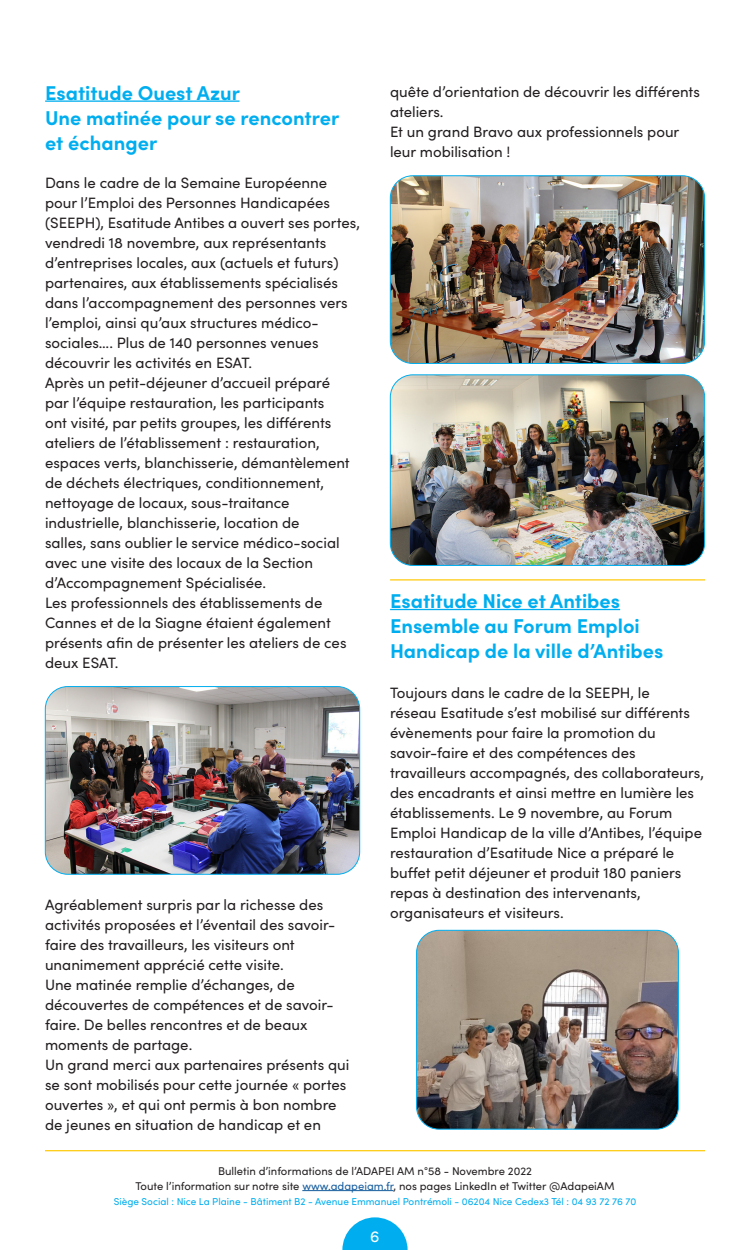
<style>
.page{position:relative;width:750px;height:1250px;background:#fff}
.page>*{position:absolute;margin:0;border:0;box-sizing:border-box;transform-origin:0 0}
.Style_de_paragraphe{font:700 20px/25px "Sofia Pro";color:#00aeef}
.t1{font:16px "Sofia Pro";color:#fff}
.Texte_Courant{font:15px/20px "Sofia Pro";color:#231f20}
.t2{font:11.25px/15px "Sofia Pro";color:#231f20;text-align:center}
.t3{font:10px "Sofia Pro";color:#00aeef}
.s1{color:#175d9e}
</style>
<div class="page">
<svg style="left:342px;top:1217px;width:66px;height:33px"></svg>
<hr style="left:302px;top:1190px;width:92px;height:1px;background:#175d9e">
<hr style="left:45px;top:1150px;width:660px;height:1px;background:#feca0a">
<hr style="left:45px;top:100px;width:195px;height:2px;background:#00aeef">
<img style="left:390px;top:375px;width:315px;height:189px">
<div style="left:390px;top:375px;width:315px;height:191px;border:1px solid #00aeef;border-radius:22px"></div>
<img style="left:45px;top:688px;width:315px;height:185px">
<div style="left:45px;top:686px;width:315px;height:189px;border:1px solid #00aeef;border-radius:22px"></div>
<img style="left:390px;top:177px;width:315px;height:185px">
<div style="left:390px;top:175px;width:315px;height:189px;border:1px solid #00aeef;border-radius:22px"></div>
<hr style="left:390px;top:609px;width:230px;height:1px;background:#00aeef">
<img style="left:417px;top:930px;width:261px;height:199px">
<div style="left:416px;top:930px;width:263px;height:199px;border:1px solid #00aeef;border-radius:22px"></div>
<hr style="left:390px;top:579px;width:315px;height:2px;background:#feca0a">
<p class="Style_de_paragraphe" style="left:45px;top:79px;width:196px">Esatitude Ouest Azur</p>
<p class="Style_de_paragraphe" style="left:45px;top:104px;width:296px">Une matinée pour se rencontrer et échanger</p>
<p class="Texte_Courant" style="left:45px;top:172px;width:317px">Dans le cadre de la Semaine Européenne pour l’Emploi des Personnes Handicapées (SEEPH), Esatitude Antibes a ouvert ses portes, vendredi 18 novembre, aux représentants d’entreprises locales, aux (actuels et futurs) partenaires, aux établissements spécialisés dans l’accompagnement des personnes vers l’emploi, ainsi qu’aux structures médico&shy;sociales…. Plus de 140 personnes venues découvrir les activités en ESAT.</p>
<p class="Texte_Courant" style="left:45px;top:372px;width:306px">Après un petit-déjeuner d’accueil préparé par l’équipe restauration, les participants ont visité, par petits groupes, les différents ateliers de l’établissement : restauration, espaces verts, blanchisserie, démantèlement de déchets électriques, conditionnement, nettoyage de locaux, sous-traitance industrielle, blanchisserie, location de<br>salles, sans oublier le service médico-social avec une visite des locaux de la Section d’Accompagnement Spécialisée.</p>
<p class="Texte_Courant" style="left:45px;top:592px;width:303px">Les professionnels des établissements de Cannes et de la Siagne étaient également présents afin de présenter les ateliers de ces deux ESAT.</p>
<p class="Texte_Courant" style="left:45px;top:894px;width:292px">Agréablement surpris par la richesse des activités proposées et l’éventail des savoir&shy;faire des travailleurs, les visiteurs ont unanimement apprécié cette visite.</p>
<p class="Texte_Courant" style="left:45px;top:974px;width:290px">Une matinée remplie d’échanges, de découvertes de compétences et de savoir&shy;faire. De belles rencontres et de beaux moments de partage.</p>
<p class="Texte_Courant" style="left:45px;top:1054px;width:306px">Un grand merci aux partenaires présents qui se sont mobilisés pour cette journée « portes ouvertes », et qui ont permis à bon nombre de jeunes en situation de handicap et en</p>
<p class="Texte_Courant" style="left:390px;top:81px;width:311px">quête d’orientation de découvrir les différents ateliers.</p>
<p class="Texte_Courant" style="left:390px;top:121px;width:291px">Et un grand Bravo aux professionnels pour leur mobilisation !</p>
<p class="Style_de_paragraphe" style="left:390px;top:587px;width:232px">Esatitude Nice et Antibes</p>
<p class="Style_de_paragraphe" style="left:390px;top:612px;width:275px">Ensemble au Forum Emploi<br>Handicap de la ville d’Antibes</p>
<p class="Texte_Courant" style="left:390px;top:682px;width:316px">Toujours dans le cadre de la SEEPH, le<br>réseau Esatitude s’est mobilisé sur différents évènements pour faire la promotion du savoir-faire et des compétences des travailleurs accompagnés, des collaborateurs, des encadrants et ainsi mettre en lumière les établissements. Le 9 novembre, au Forum Emploi Handicap de la ville d’Antibes, l’équipe restauration d’Esatitude Nice a préparé le buffet petit déjeuner et produit 180 paniers repas à destination des intervenants, organisateurs et visiteurs.</p>
<p class="t2" style="left:135px;top:1163px;width:481px">Bulletin d’informations de l’ADAPEI AM n°58 - Novembre 2022<br>Toute l’information sur notre site <span class="s1">www.adapeiam.fr</span>, nos pages LinkedIn et Twitter @AdapeiAM</p>
<p class="t3" style="left:114px;top:1194px;width:524px">Siège Social : Nice La Plaine - Bâtiment B2 - Avenue Emmanuel Pontrémoli - 06204 Nice Cedex3 Tél : 04 93 72 76 70</p>
<p class="t1" style="left:370px;top:1224px;width:11px">6</p>
</div>
